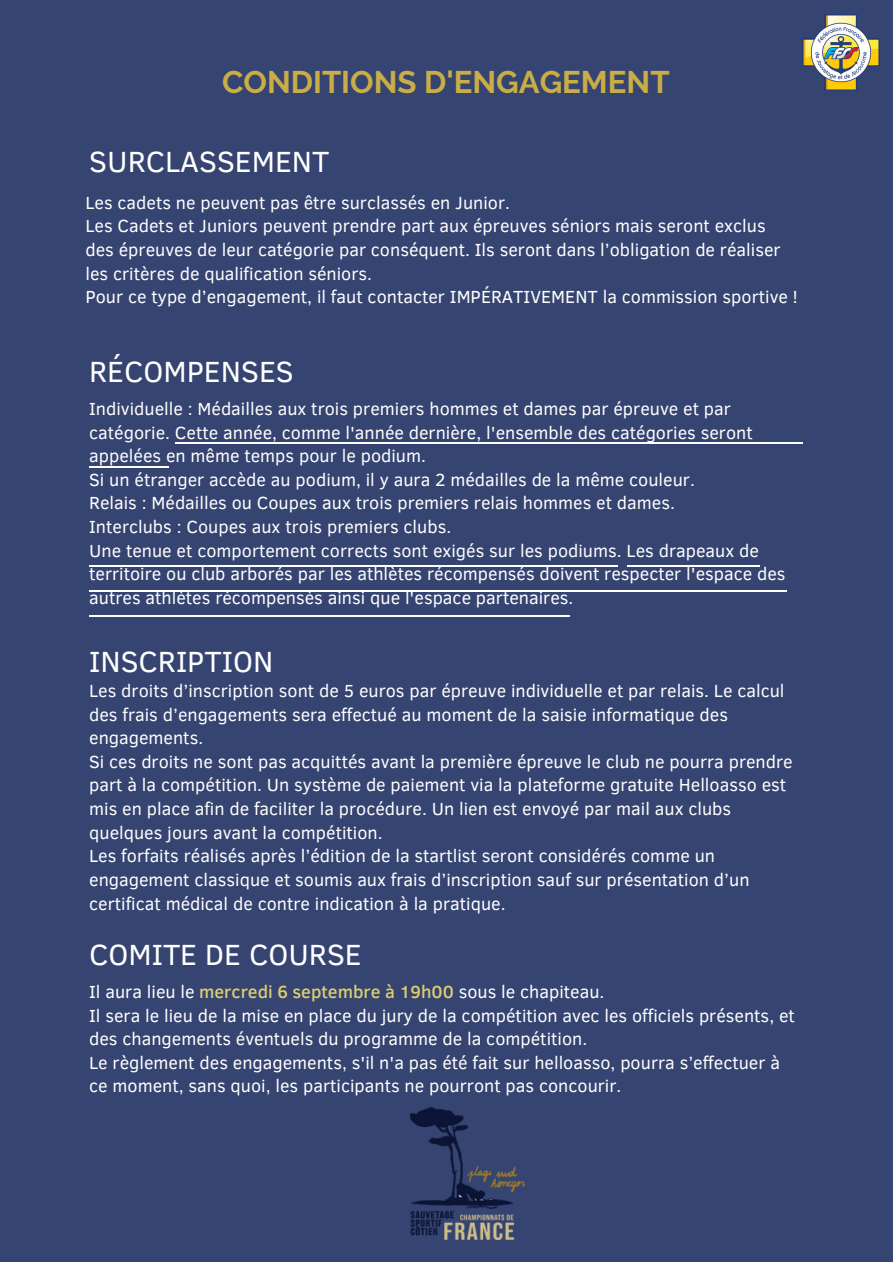
<style>
.page{position:relative;width:893px;height:1264px;background:#fff}
.page>*{position:absolute;margin:0;border:0;box-sizing:border-box;transform-origin:0 0}
.t1{font:700 31.2px "Raleway";color:#c9ad46}
.t2{font:30px "Clear Sans";color:#fff}
.t3{font:18px/23.5px "Clear Sans";color:#fff}
.s1{font-weight:500;color:#dcce70}
</style>
<div class="page">
<div style="left:0;top:0;width:892px;height:1261px;background:#364471"></div>
<hr style="left:175px;top:442px;width:627px;height:1px;background:#fff">
<hr style="left:89px;top:466px;width:80px;height:2px;background:#fff">
<hr style="left:89px;top:565px;width:528px;height:1px;background:#fff">
<hr style="left:627px;top:565px;width:132px;height:1px;background:#fff">
<hr style="left:89px;top:590px;width:697px;height:1px;background:#fff">
<hr style="left:89px;top:615px;width:480px;height:1px;background:#fff">
<img style="left:410px;top:1107px;width:115px;height:131px">
<img style="left:802px;top:14px;width:77px;height:77px">
<p class="t1" style="left:222px;top:64px;width:449px">CONDITIONS D'ENGAGEMENT</p>
<p class="t2" style="left:89px;top:140px;width:242px">SURCLASSEMENT</p>
<p class="t3" style="left:85px;top:190px;width:426px">Les cadets ne peuvent pas être surclassés en Junior.</p>
<p class="t3" style="left:85px;top:213px;width:681px">Les Cadets et Juniors peuvent prendre part aux épreuves séniors mais seront exclus</p>
<p class="t3" style="left:85px;top:237px;width:696px">des épreuves de leur catégorie par conséquent. Ils seront dans l’obligation de réaliser</p>
<p class="t3" style="left:85px;top:260px;width:288px">les critères de qualification séniors.</p>
<p class="t3" style="left:85px;top:284px;width:713px">Pour ce type d’engagement, il faut contacter IMPÉRATIVEMENT la commission sportive !</p>
<p class="t2" style="left:89px;top:350px;width:206px">RÉCOMPENSES</p>
<p class="t3" style="left:89px;top:396px;width:665px">Individuelle : Médailles aux trois premiers hommes et dames par épreuve et par catégorie. Cette année, comme l'année dernière, l'ensemble des catégories seront appelées en même temps pour le podium.</p>
<p class="t3" style="left:89px;top:467px;width:607px">Si un étranger accède au podium, il y aura 2 médailles de la même couleur.</p>
<p class="t3" style="left:89px;top:490px;width:587px">Relais : Médailles ou Coupes aux trois premiers relais hommes et dames.</p>
<p class="t3" style="left:89px;top:514px;width:363px">Interclubs : Coupes aux trois premiers clubs.</p>
<p class="t3" style="left:89px;top:537px;width:698px">Une tenue et comportement corrects sont exigés sur les podiums. Les drapeaux de territoire ou club arborés par les athlètes récompensés doivent respecter l'espace des autres athlètes récompensés ainsi que l'espace partenaires.</p>
<p class="t2" style="left:89px;top:639px;width:186px">INSCRIPTION</p>
<p class="t3" style="left:89px;top:678px;width:696px">Les droits d’inscription sont de 5 euros par épreuve individuelle et par relais. Le calcul des frais d’engagements sera effectué au moment de la saisie informatique des engagements.</p>
<p class="t3" style="left:89px;top:748px;width:705px">Si ces droits ne sont pas acquittés avant la première épreuve le club ne pourra prendre part à la compétition. Un système de paiement via la plateforme gratuite Helloasso est mis en place afin de faciliter la procédure. Un lien est envoyé par mail aux clubs quelques jours avant la compétition.</p>
<p class="t3" style="left:89px;top:843px;width:661px">Les forfaits réalisés après l’édition de la startlist seront considérés comme un engagement classique et soumis aux frais d’inscription sauf sur présentation d’un certificat médical de contre indication à la pratique.</p>
<p class="t2" style="left:89px;top:932px;width:274px">COMITE DE COURSE</p>
<p class="t3" style="left:89px;top:978px;width:516px">Il aura lieu le <span class="s1">mercredi 6 septembre à 19h00</span> sous le chapiteau.</p>
<p class="t3" style="left:89px;top:1002px;width:707px">Il sera le lieu de la mise en place du jury de la compétition avec les officiels présents, et des changements éventuels du programme de la compétition.</p>
<p class="t3" style="left:89px;top:1049px;width:692px">Le règlement des engagements, s'il n'a pas été fait sur helloasso, pourra s’effectuer à ce moment, sans quoi, les participants ne pourront pas concourir.</p>
</div>
